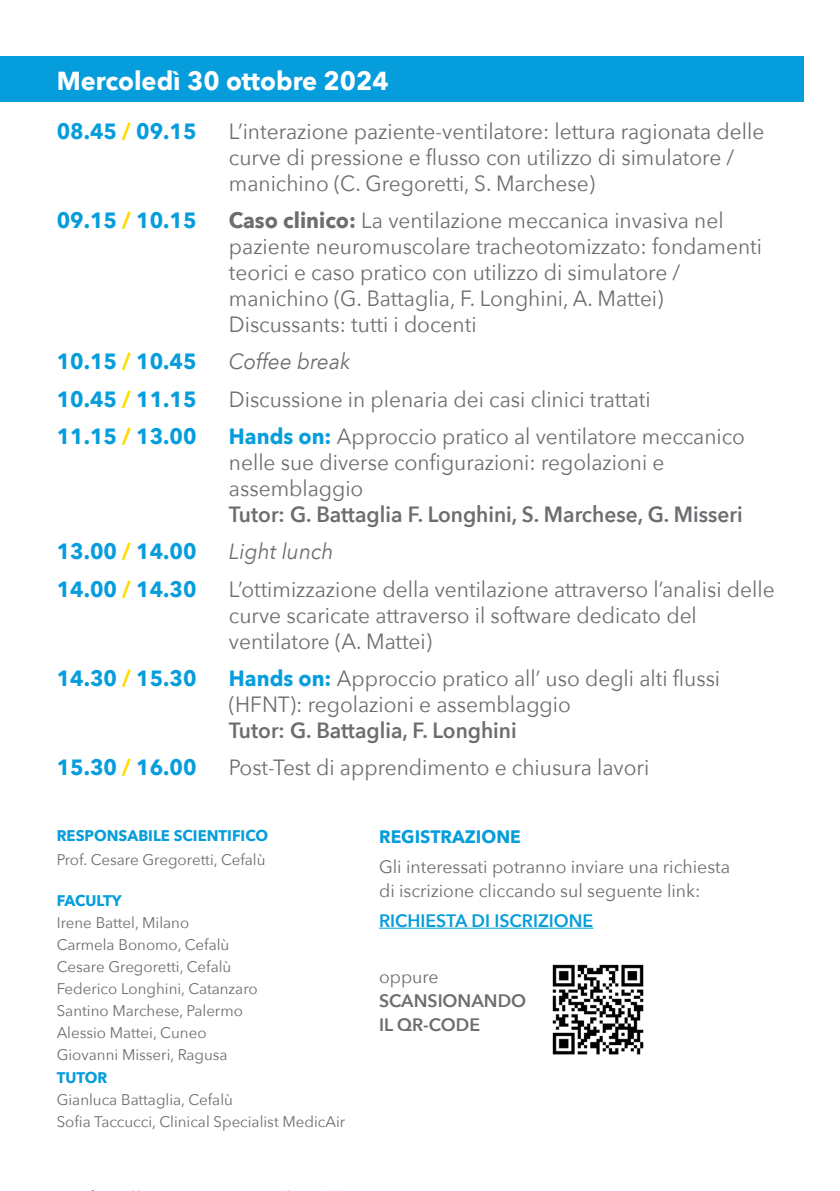
<style>
.page{position:relative;width:840px;height:1191px;background:#fff}
.page>*{position:absolute;margin:0;border:0;box-sizing:border-box;transform-origin:0 0}
.Paragrafo_elenco1{font:700 26px "Avenir Next";color:#fff}
.Paragrafo_elenco1-2{font:22px/26px "Avenir Next";color:#6c6d70;scale:.95 1}
.Paragrafo_elenco1-3{font:700 22px "Avenir Next";color:#069ddc;scale:.95 1}
.Paragrafo_elenco1-4{font:italic 22px "Avenir Next";color:#6c6d70;scale:.95 1}
.t1{font:18px/24px "Avenir Next";color:#6c6d70}
.t2{font:600 18px/24px "Avenir Next";color:#6c6d70}
.t3{font:600 18px "Avenir Next";color:#069ddc}
.Paragrafo_elenco1-5{font:700 18px "Avenir Next";color:#069ddc}
.t4{font:15.4px "Avenir Next";color:#6c6d70}
.Paragrafo_elenco1-6{font:700 15.4px "Avenir Next";color:#069ddc}
.s1{color:#ffdc01}
.s2{font-weight:700}
.s3{font-weight:700;color:#069ddc}
.s4{font-weight:600}
.s5{font-weight:400}
</style>
<div class="page">
<div style="left:0;top:57px;width:803px;height:45px;background:#069ddc"></div>
<hr style="left:379px;top:927px;width:214px;height:1px;background:#069ddc">
<img style="left:552px;top:964px;width:91px;height:91px">
<p class="Paragrafo_elenco1" style="left:57px;top:58px;width:333px">Mercoledì 30 ottobre 2024</p>
<p class="Paragrafo_elenco1-3" style="left:57px;top:112px;width:149px">08.45 <span class="s1">/</span> 09.15</p>
<p class="Paragrafo_elenco1-2" style="left:229px;top:117px;width:565px">L’interazione paziente-ventilatore: lettura ragionata delle curve di pressione e flusso con utilizzo di simulatore / manichino (C. Gregoretti, S. Marchese)</p>
<p class="Paragrafo_elenco1-3" style="left:57px;top:201px;width:149px">09.15 <span class="s1">/</span> 10.15</p>
<p class="Paragrafo_elenco1-2" style="left:229px;top:206px;width:562px"><span class="s2">Caso clinico:</span> La ventilazione meccanica invasiva nel paziente neuromuscolare tracheotomizzato: fondamenti teorici e caso pratico con utilizzo di simulatore / manichino (G. Battaglia, F. Longhini, A. Mattei)<br>Discussants: tutti i docenti</p>
<p class="Paragrafo_elenco1-3" style="left:57px;top:342px;width:149px">10.15 <span class="s1">/</span> 10.45</p>
<p class="Paragrafo_elenco1-4" style="left:229px;top:343px;width:129px">Coffee break</p>
<p class="Paragrafo_elenco1-3" style="left:57px;top:380px;width:149px">10.45 <span class="s1">/</span> 11.15</p>
<p class="Paragrafo_elenco1-2" style="left:229px;top:385px;width:445px">Discussione in plenaria dei casi clinici trattati</p>
<p class="Paragrafo_elenco1-3" style="left:57px;top:417px;width:149px">11.15 <span class="s1">/</span> 13.00</p>
<p class="Paragrafo_elenco1-2" style="left:229px;top:422px;width:544px"><span class="s3">Hands on:</span> Approccio pratico al ventilatore meccanico nelle sue diverse configurazioni: regolazioni e assemblaggio<br><span class="s4">Tutor: G. Battaglia F. Longhini, S. Marchese, G. Misseri</span></p>
<p class="Paragrafo_elenco1-3" style="left:57px;top:532px;width:149px">13.00 <span class="s1">/</span> 14.00</p>
<p class="Paragrafo_elenco1-4" style="left:229px;top:533px;width:112px">Light lunch</p>
<p class="Paragrafo_elenco1-3" style="left:57px;top:570px;width:149px">14.00 <span class="s1">/</span> 14.30</p>
<p class="Paragrafo_elenco1-2" style="left:229px;top:575px;width:575px">L’ottimizzazione della ventilazione attraverso l’analisi delle curve scaricate attraverso il software dedicato del ventilatore (A. Mattei)</p>
<p class="Paragrafo_elenco1-3" style="left:57px;top:659px;width:149px">14.30 <span class="s1">/</span> 15.30</p>
<p class="Paragrafo_elenco1-2" style="left:229px;top:664px;width:518px"><span class="s3">Hands on:</span> Approccio pratico all’ uso degli alti flussi (HFNT): regolazioni e assemblaggio<br><span class="s4">Tutor: G. Battaglia, F. Longhini</span></p>
<p class="Paragrafo_elenco1-3" style="left:57px;top:748px;width:149px">15.30 <span class="s1">/</span> 16.00</p>
<p class="Paragrafo_elenco1-2" style="left:229px;top:754px;width:444px">Post-Test di apprendimento e chiusura lavori</p>
<p class="Paragrafo_elenco1-6" style="left:57px;top:822px;width:213px">RESPONSABILE SCIENTIFICO</p>
<p class="t4" style="left:57px;top:846px;width:210px">Prof. Cesare Gregoretti, Cefalù</p>
<p class="Paragrafo_elenco1-6" style="left:57px;top:887px;width:66px">FACULTY</p>
<p class="t4" style="left:57px;top:910px;width:134px">Irene Battel, Milano</p>
<p class="t4" style="left:57px;top:932px;width:174px">Carmela Bonomo, Cefalù</p>
<p class="t4" style="left:57px;top:954px;width:176px">Cesare Gregoretti, Cefalù</p>
<p class="t4" style="left:57px;top:975px;width:202px">Federico Longhini, Catanzaro</p>
<p class="t4" style="left:57px;top:997px;width:188px">Santino Marchese, Palermo</p>
<p class="t4" style="left:57px;top:1019px;width:151px">Alessio Mattei, Cuneo</p>
<p class="t4" style="left:57px;top:1041px;width:172px">Giovanni Misseri, Ragusa</p>
<p class="Paragrafo_elenco1-6" style="left:57px;top:1064px;width:52px">TUTOR</p>
<p class="t4" style="left:57px;top:1087px;width:177px">Gianluca Battaglia, Cefalù</p>
<p class="t4" style="left:57px;top:1108px;width:290px">Sofia Taccucci, Clinical Specialist MedicAir</p>
<p class="Paragrafo_elenco1-5" style="left:379px;top:821px;width:143px">REGISTRAZIONE</p>
<p class="t1" style="left:379px;top:854px;width:352px">Gli interessati potranno inviare una richiesta di iscrizione cliccando sul seguente link:</p>
<p class="t3" style="left:379px;top:905px;width:216px">RICHIESTA DI ISCRIZIONE</p>
<p class="t2" style="left:379px;top:963px;width:148px"><span class="s5">oppure<br></span>SCANSIONANDO<br>IL QR-CODE</p>
</div>
